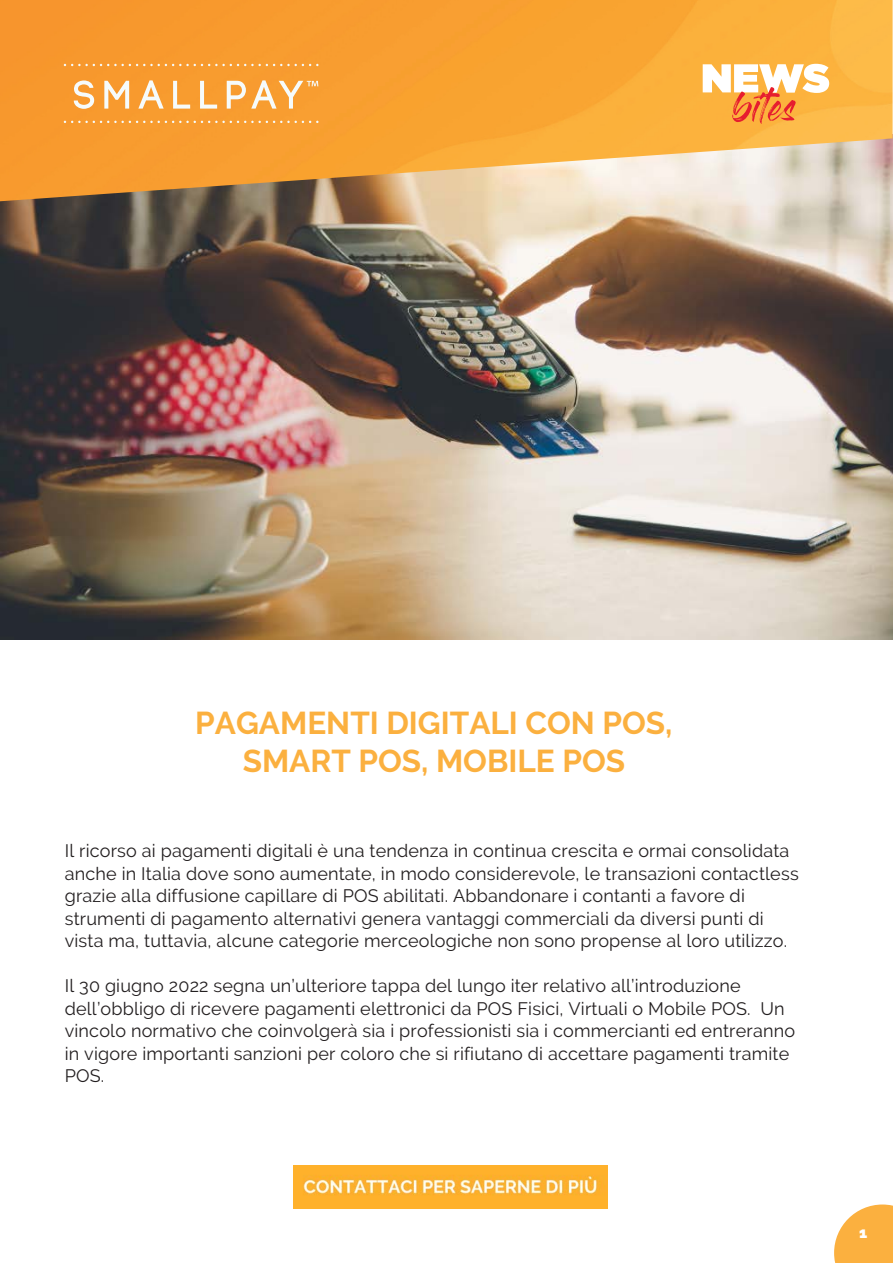
<style>
.page{position:relative;width:893px;height:1263px;background:#fff}
.page>*{position:absolute;margin:0;border:0;box-sizing:border-box;transform-origin:0 0}
.t1{font:700 31.5px/37.8px "Raleway";color:#fbb03f;text-align:center}
.t2{font:18px/22.5px "Raleway";letter-spacing:.01em;color:#231f20}
.t3{font:900 15px "Raleway";color:#fff}
</style>
<div class="page">
<img style="left:1px;top:201px;width:892px;height:438px">
<svg style="left:834px;top:1204px;width:59px;height:59px;background:#fbbc5d"></svg>
<img style="left:0;top:0;width:893px;height:201px">
<svg style="left:74px;top:80px;width:20px;height:29px"></svg>
<svg style="left:104px;top:81px;width:25px;height:28px"></svg>
<svg style="left:138px;top:80px;width:26px;height:29px"></svg>
<svg style="left:173px;top:81px;width:17px;height:28px"></svg>
<svg style="left:200px;top:81px;width:17px;height:28px"></svg>
<svg style="left:64px;top:64px;width:255px;height:2px"></svg>
<svg style="left:64px;top:121px;width:255px;height:2px"></svg>
<svg style="left:227px;top:80px;width:91px;height:29px"></svg>
<svg style="left:703px;top:64px;width:126px;height:60px"></svg>
<img style="left:294px;top:1165px;width:314px;height:44px">
<h1 class="t1" style="left:195px;top:704px;width:479px">PAGAMENTI DIGITALI CON POS,<br>SMART POS, MOBILE POS</h1>
<p class="t2" style="left:65px;top:840px;width:735px">Il ricorso ai pagamenti digitali è una tendenza in continua crescita e ormai consolidata anche in Italia dove sono aumentate, in modo considerevole, le transazioni contactless grazie alla diffusione capillare di POS abilitati. Abbandonare i contanti a favore di strumenti di pagamento alternativi genera vantaggi commerciali da diversi punti di vista ma, tuttavia, alcune categorie merceologiche non sono propense al loro utilizzo.</p>
<p class="t2" style="left:65px;top:975px;width:732px">Il 30 giugno 2022 segna un’ulteriore tappa del lungo iter relativo all’introduzione dell’obbligo di ricevere pagamenti elettronici da POS Fisici, Virtuali o Mobile POS. Un vincolo normativo che coinvolgerà sia i professionisti sia i commercianti ed entreranno in vigore importanti sanzioni per coloro che si rifiutano di accettare pagamenti tramite POS.</p>
<p class="t3" style="left:859px;top:1223px;width:10px">1</p>
</div>
